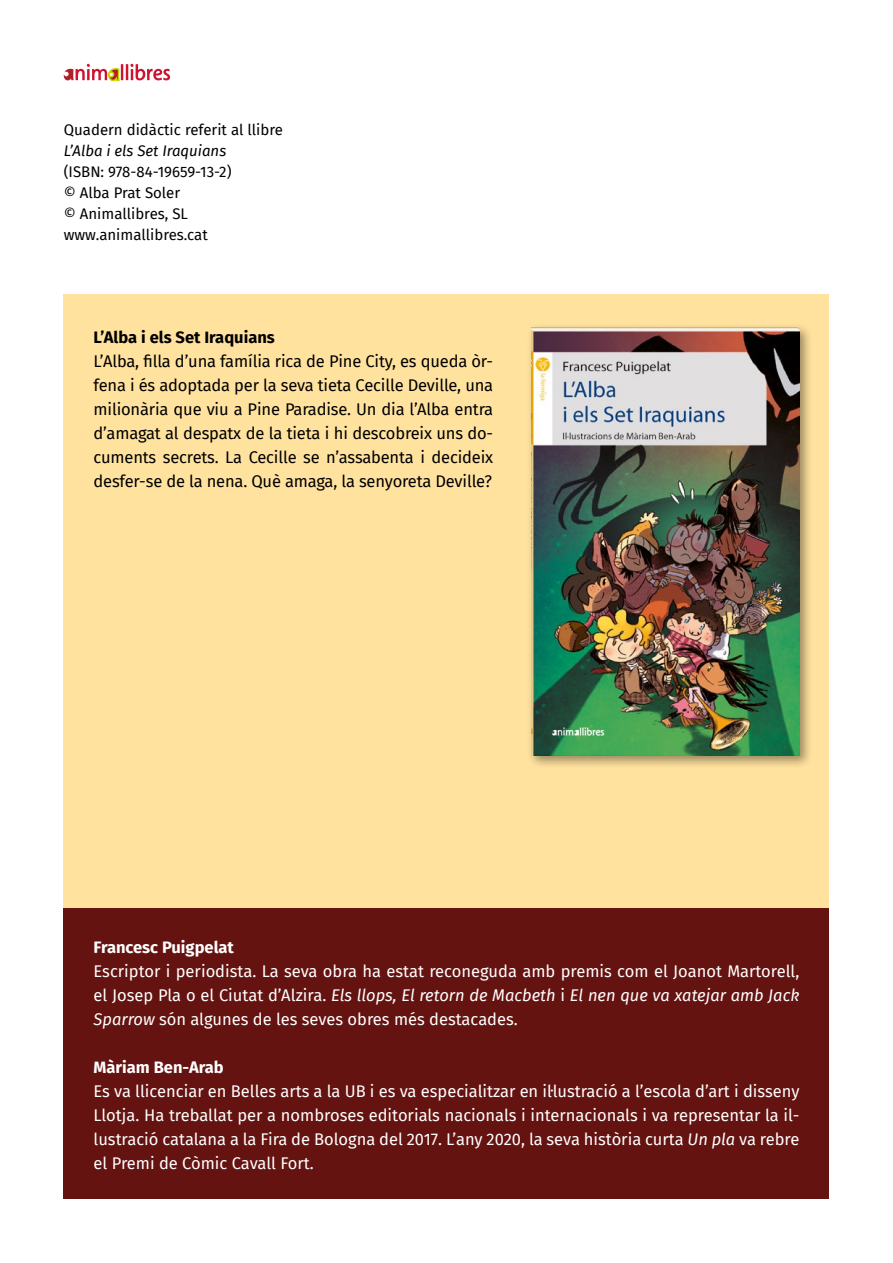
<style>
.page{position:relative;width:893px;height:1263px;background:#fff}
.page>*{position:absolute;margin:0;border:0;box-sizing:border-box;transform-origin:0 0}
.Text_autors{font:16.5px/24px "Fira Sans";color:#fff;text-align:justify}
.Text{font:16.5px/24px "Fira Sans";letter-spacing:-.01em;color:#000;text-align:justify}
.Text_autors-2{font:700 16.5px "Fira Sans";color:#fff}
.Text-2{font:700 16.5px "Fira Sans";color:#000}
.t1{font:15px "Fira Sans";color:#000}
.Crèdits{font:italic 15px "Fira Sans";color:#000}
.s1{font-style:italic}
</style>
<div class="page">
<div style="left:64px;top:295px;width:765px;height:904px;background:#ffe29e"></div>
<div style="left:527px;top:323px;width:286px;height:445px;background:#000;opacity:.4"></div>
<img style="left:531px;top:327px;width:268px;height:428px">
<div style="left:64px;top:908px;width:765px;height:291px;background:#651310"></div>
<svg style="left:64px;top:64px;width:106px;height:18px"></svg>
<p class="t1" style="left:64px;top:118px;width:221px">Quadern didàctic referit al llibre</p>
<p class="Crèdits" style="left:64px;top:139px;width:164px">L’Alba i els Set Iraquians</p>
<p class="t1" style="left:64px;top:160px;width:169px">(ISBN: 978-84-19659-13-2)</p>
<p class="t1" style="left:64px;top:181px;width:118px">© Alba Prat Soler</p>
<p class="t1" style="left:64px;top:202px;width:126px">© Animallibres, SL</p>
<p class="t1" style="left:64px;top:223px;width:146px">www.animallibres.cat</p>
<p class="Text-2" style="left:94px;top:323px;width:183px">L’Alba i els Set Iraquians</p>
<p class="Text" style="left:94px;top:349px;width:401px">L’Alba, filla d’una família rica de Pine City, es queda òr&shy;fena i és adoptada per la seva tieta Cecille Deville, una milionària que viu a Pine Paradise. Un dia l’Alba entra d’amagat al despatx de la tieta i hi descobreix uns do&shy;cuments secrets. La Cecille se n’assabenta i decideix desfer-se de la nena. Què amaga, la senyoreta Deville?</p>
<p class="Text_autors-2" style="left:94px;top:934px;width:142px">Francesc Puigpelat</p>
<p class="Text_autors" style="left:94px;top:959px;width:707px">Escriptor i periodista. La seva obra ha estat reconeguda amb premis com el Joanot Martorell, el Josep Pla o el Ciutat d’Alzira. <span class="s1">Els llops, El retorn de Macbeth</span> i <span class="s1">El nen que va xatejar amb Jack Sparrow</span> són algunes de les seves obres més destacades.</p>
<p class="Text_autors-2" style="left:94px;top:1054px;width:132px">Màriam Ben-Arab</p>
<p class="Text_autors" style="left:94px;top:1079px;width:707px;text-align:left">Es va llicenciar en Belles arts a la UB i es va especialitzar en il·lustració a l’escola d’art i disseny Llotja. Ha treballat per a nombroses editorials nacionals i internacionals i va representar la il· lustració catalana a la Fira de Bologna del 2017. L’any 2020, la seva història curta <span class="s1">Un pla</span> va rebre el Premi de Còmic Cavall Fort.</p>
</div>
